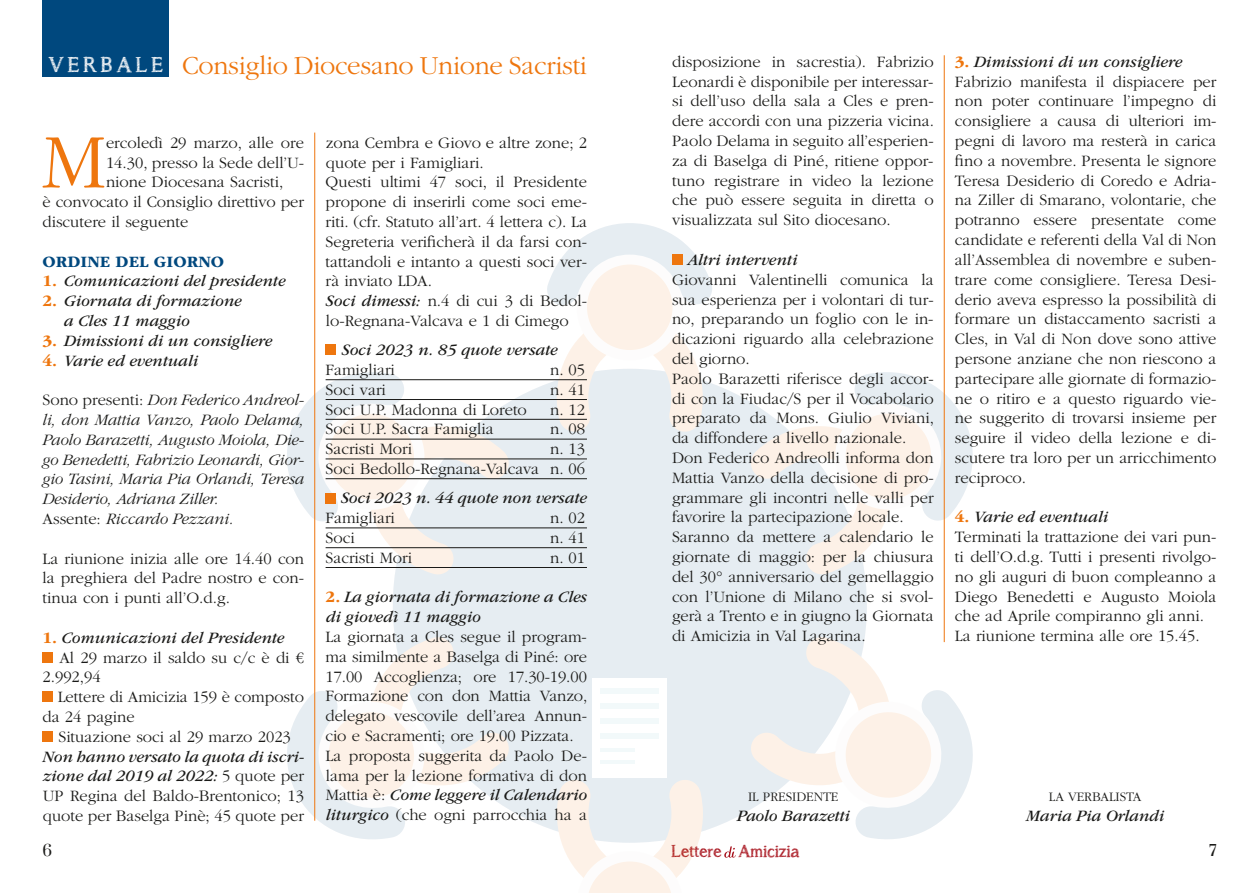
<style>
.page{position:relative;width:1259px;height:893px;background:#fff}
.page>*{position:absolute;margin:0;border:0;box-sizing:border-box;transform-origin:0 0}
.t1{font:300 80.1px "ITC Garamond Std";color:#ee760e}
.t2{font:300 27px "ITC Garamond Std";letter-spacing:-.01em;color:#ee760e}
.t3{font:16.95px "asongforjennifer";color:#a8141e}
.t4{font:300 16.5px/19.8px "ITC Garamond Std";color:#1a1a18}
.t5{font:italic 16.5px/19.8px "ITC Garamond Std";color:#1a1a18}
.t6{font:italic 300 16.5px/19.8px "ITC Garamond Std";letter-spacing:-.01em;color:#1a1a18}
.t7{font:700 16.5px "ITC Garamond Std";color:#00487e}
.t8{font:15px "Prata";color:#1a1a18}
.t9{font:300 13.5px "ITC Garamond Std";letter-spacing:-.005em;color:#1a1a18}
.s1{font-family:"asongforjennifer";font-weight:400;font-size:21px;color:#fff}
.s2{font-weight:700;font-style:normal;color:#ee760e}
.s3{font-style:normal}
.s4{font-weight:400;font-style:italic}
.s5{font-weight:700;color:#ee760e}
</style>
<div class="page">
<svg style="left:724px;top:846px;width:12px;height:12px"></svg>
<div style="left:393px;top:369px;width:474px;height:474px;background:#e6edf2;border-radius:50%"></div>
<svg style="left:557px;top:334px;width:146px;height:98px"></svg>
<div style="left:576px;top:254px;width:107px;height:106px;background:#fdfcfc;border-radius:50%"></div>
<div style="left:587px;top:264px;width:85px;height:86px;background:#fdf1e7;border-radius:50%"></div>
<svg style="left:547px;top:223px;width:165px;height:84px"></svg>
<svg style="left:751px;top:370px;width:222px;height:206px"></svg>
<svg style="left:749px;top:635px;width:224px;height:204px"></svg>
<svg style="left:287px;top:635px;width:222px;height:204px"></svg>
<svg style="left:287px;top:370px;width:223px;height:206px"></svg>
<svg style="left:557px;top:780px;width:146px;height:113px"></svg>
<div style="left:592px;top:678px;width:75px;height:100px;background:#fff"></div>
<div style="left:600px;top:689px;width:58px;height:5px;background:#f2f9fa"></div>
<div style="left:600px;top:704px;width:58px;height:5px;background:#f2f9fa"></div>
<div style="left:600px;top:719px;width:58px;height:5px;background:#f2f9fa"></div>
<div style="left:600px;top:734px;width:58px;height:5px;background:#f2f9fa"></div>
<hr style="left:600px;top:748px;width:35px;height:4px;background:#f2f9fa">
<hr style="left:600px;top:761px;width:35px;height:3px;background:#84c3d0">
<div style="left:43px;top:652px;width:10px;height:10px;background:#ee760e"></div>
<div style="left:43px;top:691px;width:10px;height:11px;background:#ee760e"></div>
<div style="left:43px;top:731px;width:10px;height:11px;background:#ee760e"></div>
<hr style="left:325px;top:379px;width:262px;height:1px;background:#1a1a18">
<hr style="left:325px;top:399px;width:262px;height:1px;background:#1a1a18">
<hr style="left:325px;top:419px;width:262px;height:1px;background:#1a1a18">
<hr style="left:325px;top:439px;width:262px;height:1px;background:#1a1a18">
<hr style="left:325px;top:459px;width:262px;height:1px;background:#1a1a18">
<hr style="left:325px;top:478px;width:262px;height:1px;background:#1a1a18">
<hr style="left:325px;top:527px;width:262px;height:1px;background:#1a1a18">
<hr style="left:325px;top:547px;width:262px;height:1px;background:#1a1a18">
<hr style="left:325px;top:567px;width:262px;height:1px;background:#1a1a18">
<div style="left:325px;top:345px;width:11px;height:10px;background:#ee760e"></div>
<div style="left:325px;top:493px;width:11px;height:10px;background:#ee760e"></div>
<hr style="left:314px;top:133px;width:1px;height:688px;background:#ee760e">
<div style="left:43px;top:0;width:126px;height:77px;background:#00487e"></div>
<div style="left:672px;top:254px;width:10px;height:11px;background:#ee760e"></div>
<hr style="left:944px;top:55px;width:1px;height:587px;background:#ee760e">
<h2 class="t2" style="left:49px;top:51px;width:539px"><span class="s1">V E R B A L E</span> Consiglio Diocesano Unione Sacristi</h2>
<h1 class="t1" style="left:42px;top:119px;width:66px">M</h1>
<p class="t4" style="left:106px;top:133px;width:199px">ercoledì 29 marzo, alle ore</p>
<p class="t4" style="left:106px;top:153px;width:200px">14.30, presso la Sede dell’U-</p>
<p class="t4" style="left:106px;top:172px;width:179px">nione Diocesana Sacristi,</p>
<p class="t4" style="left:43px;top:192px;width:263px">è convocato il Consiglio direttivo per</p>
<p class="t4" style="left:43px;top:212px;width:147px">discutere il seguente</p>
<p class="t7" style="left:43px;top:252px;width:183px">ORDINE DEL GIORNO</p>
<p class="t5" style="left:43px;top:271px;width:244px"><span class="s2">1.</span> Comunicazioni del presidente</p>
<p class="t5" style="left:64px;top:291px;width:179px;text-indent:-21px"><span class="s2">2.</span> Giornata di formazione a Cles 11 maggio</p>
<p class="t5" style="left:43px;top:331px;width:231px"><span class="s2">3.</span> Dimissioni di un consigliere</p>
<p class="t5" style="left:43px;top:351px;width:157px"><span class="s2">4.</span> Varie ed eventuali</p>
<p class="t6" style="left:43px;top:390px;width:263px"><span class="s3">Sono presenti:</span> Don Federico Andreol&shy;li, don Mattia Vanzo, Paolo Delama, Paolo Barazetti, Augusto Moiola, Die&shy;go Benedetti, Fabrizio Leonardi, Gior&shy;gio Tasini, Maria Pia Orlandi, Teresa Desiderio, Adriana Ziller.<br><span class="s3">Assente:</span> Riccardo Pezzani.</p>
<p class="t4" style="left:43px;top:549px;width:263px;text-align:justify">La riunione inizia alle ore 14.40 con la preghiera del Padre nostro e con&shy;tinua con i punti all’O.d.g.</p>
<p class="t5" style="left:43px;top:628px;width:243px"><span class="s2">1.</span> Comunicazioni del Presidente</p>
<p class="t4" style="left:59px;top:648px;width:246px">Al 29 marzo il saldo su c/c è di €</p>
<p class="t4" style="left:43px;top:667px;width:60px">2.992,94</p>
<p class="t4" style="left:58px;top:687px;width:248px">Lettere di Amicizia 159 è composto</p>
<p class="t4" style="left:43px;top:707px;width:94px">da 24 pagine</p>
<p class="t4" style="left:58px;top:727px;width:234px">Situazione soci al 29 marzo 2023</p>
<p class="t4" style="left:43px;top:747px;width:263px;text-align:justify"><span class="s4">Non hanno versato la quota di iscri&shy;zione dal 2019 al 2022:</span> 5 quote per UP Regina del Baldo-Brentonico; 13 quote per Baselga Pinè; 45 quote per</p>
<p class="t4" style="left:325px;top:133px;width:263px">zona Cembra e Giovo e altre zone; 2 quote per i Famigliari.<br>Questi ultimi 47 soci, il Presidente propone di inserirli come soci eme&shy;riti. (cfr. Statuto all’art. 4 lettera c). La Segreteria verificherà il da farsi con&shy;tattandoli e intanto a questi soci ver&shy;rà inviato LDA.<br><span class="s4">Soci dimessi:</span> n.4 di cui 3 di Bedol&shy;lo-Regnana-Valcava e 1 di Cimego</p>
<p class="t5" style="left:341px;top:340px;width:218px">Soci 2023 n. 85 quote versate</p>
<p class="t4" style="left:325px;top:360px;width:71px">Famigliari</p>
<p class="t4" style="left:550px;top:360px;width:36px">n. 05</p>
<p class="t4" style="left:325px;top:380px;width:62px">Soci vari</p>
<p class="t4" style="left:550px;top:380px;width:36px">n. 41</p>
<p class="t4" style="left:325px;top:400px;width:203px">Soci U.P. Madonna di Loreto</p>
<p class="t4" style="left:550px;top:400px;width:36px">n. 12</p>
<p class="t4" style="left:325px;top:420px;width:170px">Soci U.P. Sacra Famiglia</p>
<p class="t4" style="left:550px;top:420px;width:36px">n. 08</p>
<p class="t4" style="left:325px;top:439px;width:88px">Sacristi Mori</p>
<p class="t4" style="left:325px;top:439px;width:261px;text-align:right">n. 13<br>Soci Bedollo-Regnana-Valcava n. 06</p>
<p class="t5" style="left:341px;top:488px;width:248px">Soci 2023 n. 44 quote non versate</p>
<p class="t4" style="left:325px;top:508px;width:71px">Famigliari</p>
<p class="t4" style="left:550px;top:508px;width:36px">n. 02</p>
<p class="t4" style="left:325px;top:528px;width:31px">Soci</p>
<p class="t4" style="left:550px;top:528px;width:36px">n. 41</p>
<p class="t4" style="left:325px;top:548px;width:88px">Sacristi Mori</p>
<p class="t4" style="left:550px;top:548px;width:36px">n. 01</p>
<p class="t5" style="left:325px;top:587px;width:263px"><span class="s2">2.</span> La giornata di formazione a Cles di giovedì 11 maggio</p>
<p class="t4" style="left:325px;top:627px;width:263px">La giornata a Cles segue il program&shy;ma similmente a Baselga di Piné: ore 17.00 Accoglienza; ore 17.30-19.00<br>Formazione con don Mattia Vanzo, delegato vescovile dell’area Annun&shy;cio e Sacramenti; ore 19.00 Pizzata.<br>La proposta suggerita da Paolo De&shy;lama per la lezione formativa di don Mattia è: <span class="s4">Come leggere il Calendario liturgico</span> (che ogni parrocchia ha a</p>
<p class="t4" style="left:672px;top:52px;width:263px;text-align:justify">disposizione in sacrestia). Fabrizio Leonardi è disponibile per interessar&shy;si dell’uso della sala a Cles e pren&shy;dere accordi con una pizzeria vicina.<br>Paolo Delama in seguito all’esperien&shy;za di Baselga di Piné, ritiene oppor&shy;tuno registrare in video la lezione che può essere seguita in diretta o visualizzata sul Sito diocesano.</p>
<p class="t5" style="left:687px;top:250px;width:111px">Altri interventi</p>
<p class="t4" style="left:672px;top:270px;width:263px">Giovanni Valentinelli comunica la sua esperienza per i volontari di tur&shy;no, preparando un foglio con le in&shy;dicazioni riguardo alla celebrazione del giorno.<br>Paolo Barazetti riferisce degli accor&shy;di con la Fiudac/S per il Vocabolario preparato da Mons. Giulio Viviani, da diffondere a livello nazionale.<br>Don Federico Andreolli informa don Mattia Vanzo della decisione di pro&shy;grammare gli incontri nelle valli per favorire la partecipazione locale.<br>Saranno da mettere a calendario le giornate di maggio: per la chiusura del 30° anniversario del gemellaggio con l’Unione di Milano che si svol&shy;gerà a Trento e in giugno la Giornata di Amicizia in Val Lagarina.</p>
<p class="t4" style="left:955px;top:52px;width:263px"><span class="s5">3.</span> <span class="s4">Dimissioni di un consigliere </span>Fabrizio manifesta il dispiacere per non poter continuare l’impegno di consigliere a causa di ulteriori im&shy;pegni di lavoro ma resterà in carica fino a novembre. Presenta le signore Teresa Desiderio di Coredo e Adria&shy;na Ziller di Smarano, volontarie, che potranno essere presentate come candidate e referenti della Val di Non all’Assemblea di novembre e suben&shy;trare come consigliere. Teresa Desi&shy;derio aveva espresso la possibilità di formare un distaccamento sacristi a Cles, in Val di Non dove sono attive persone anziane che non riescono a partecipare alle giornate di formazio&shy;ne o ritiro e a questo riguardo vie&shy;ne suggerito di trovarsi insieme per seguire il video della lezione e di&shy;scutere tra loro per un arricchimento reciproco.</p>
<p class="t4" style="left:955px;top:507px;width:263px"><span class="s5">4.</span> <span class="s4">Varie ed eventuali<br></span>Terminati la trattazione dei vari pun&shy;ti dell’O.d.g. Tutti i presenti rivolgo&shy;no gli auguri di buon compleanno a Diego Benedetti e Augusto Moiola che ad Aprile compiranno gli anni.<br>La riunione termina alle ore 15.45.</p>
<p class="t9" style="left:748px;top:789px;width:92px">IL PRESIDENTE</p>
<p class="t5" style="left:736px;top:806px;width:115px">Paolo Barazetti</p>
<p class="t9" style="left:1049px;top:789px;width:94px">LA VERBALISTA</p>
<p class="t5" style="left:1026px;top:806px;width:139px">Maria Pia Orlandi</p>
<p class="t8" style="left:43px;top:841px;width:11px">6</p>
<p class="t3" style="left:671px;top:841px;width:129px">Lettere Amicizia</p>
<p class="t8" style="left:1209px;top:841px;width:9px">7</p>
</div>
